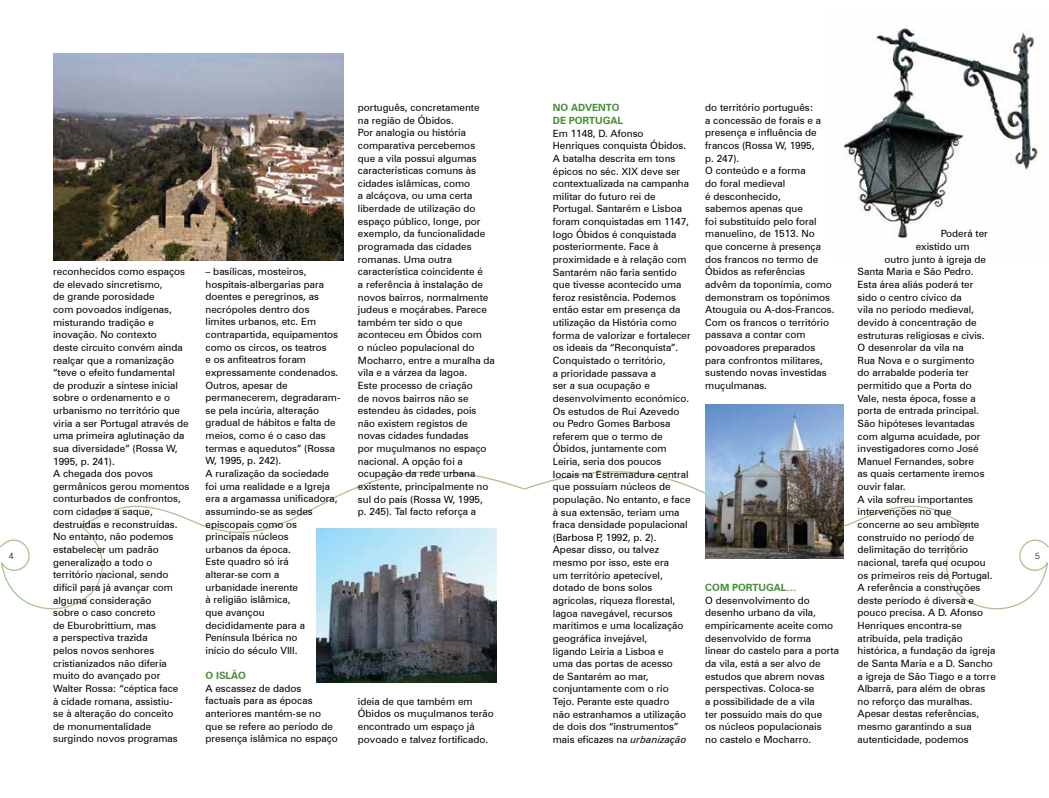
<style>
.page{position:relative;width:1049px;height:798px;background:#fff}
.page>*{position:absolute;margin:0;border:0;box-sizing:border-box;transform-origin:0 0}
.t1{font:10px/12.6px "Zurich BT";color:#000}
.t2{font:700 10px/12.6px "Zurich BT";color:#458e34}
.t3{font:300 8.75px "Helv";color:#000}
.s1{font-style:italic}
</style>
<div class="page">
<svg style="left:0;top:471px;width:523px;height:146px"></svg>
<svg style="left:523px;top:422px;width:526px;height:188px"></svg>
<img style="left:843px;top:28px;width:195px;height:211px">
<img style="left:53px;top:53px;width:291px;height:207px">
<img style="left:705px;top:404px;width:138px;height:154px">
<img style="left:317px;top:528px;width:179px;height:153px">
<p class="t1" style="left:358px;top:101px;width:138px">português, concretamente<br>na região de Óbidos.<br>Por analogia ou história comparativa percebemos que a vila possui algumas características comuns às cidades islâmicas, como<br>a alcáçova, ou uma certa liberdade de utilização do espaço público, longe, por exemplo, da funcionalidade programada das cidades romanas. Uma outra característica coincidente é<br>a referência à instalação de novos bairros, normalmente judeus e moçárabes. Parece também ter sido o que aconteceu em Óbidos com<br>o núcleo populacional do<br>Mocharro, entre a muralha da vila e a várzea da lagoa.<br>Este processo de criação<br>de novos bairros não se estendeu às cidades, pois não existem registos de novas cidades fundadas<br>por muçulmanos no espaço nacional. A opção foi a ocupação da rede urbana existente, principalmente no sul do país (Rossa W, 1995,<br>p. 245). Tal facto reforça a</p>
<p class="t1" style="left:705px;top:101px;width:131px">do território português:<br>a concessão de forais e a presença e influência de francos (Rossa W, 1995,<br>p. 247).<br>O conteúdo e a forma<br>do foral medieval<br>é desconhecido,<br>sabemos apenas que<br>foi substituído pelo foral manuelino, de 1513. No<br>que concerne à presença dos francos no termo de<br>Óbidos as referências advêm da toponímia, como demonstram os topónimos<br>Atouguia ou A-dos-Francos.<br>Com os francos o território passava a contar com povoadores preparados para confrontos militares, sustendo novas investidas muçulmanas.</p>
<p class="t2" style="left:553px;top:101px;width:72px">NO ADVENTO<br>DE PORTUGAL</p>
<p class="t1" style="left:553px;top:127px;width:139px">Em 1148, D. Afonso<br>Henriques conquista Óbidos.<br>A batalha descrita em tons épicos no séc. XIX deve ser contextualizada na campanha militar do futuro rei de<br>Portugal. Santarém e Lisboa foram conquistadas em 1147, logo Óbidos é conquistada posteriormente. Face à proximidade e à relação com<br>Santarém não faria sentido que tivesse acontecido uma feroz resistência. Podemos então estar em presença da utilização da História como forma de valorizar e fortalecer os ideais da “Reconquista”.<br>Conquistado o território,<br>a prioridade passava a<br>ser a sua ocupação e desenvolvimento económico.<br>Os estudos de Rui Azevedo ou Pedro Gomes Barbosa referem que o termo de<br>Óbidos, juntamente com<br>Leiria, seria dos poucos<br>locais na Estremadura central que possuíam núcleos de população. No entanto, e face à sua extensão, teriam uma fraca densidade populacional (Barbosa P, 1992, p. 2).<br>Apesar disso, ou talvez mesmo por isso, este era<br>um território apetecível, dotado de bons solos agrícolas, riqueza florestal, lagoa navegável, recursos marítimos e uma localização geográfica invejável,<br>ligando Leiria a Lisboa e<br>uma das portas de acesso<br>de Santarém ao mar, conjuntamente com o rio<br>Tejo. Perante este quadro<br>não estranhamos a utilização de dois dos “instrumentos” mais eficazes na <span class="s1">urbanização</span></p>
<p class="t1" style="left:941px;top:227px;width:49px">Poderá ter</p>
<p class="t1" style="left:916px;top:240px;width:55px">existido um</p>
<p class="t1" style="left:884px;top:253px;width:103px">outro junto à igreja de</p>
<p class="t1" style="left:857px;top:265px;width:118px">Santa Maria e São Pedro.</p>
<p class="t1" style="left:857px;top:278px;width:117px">Esta área aliás poderá ter</p>
<p class="t1" style="left:857px;top:290px;width:106px">sido o centro cívico da</p>
<p class="t1" style="left:857px;top:303px;width:118px">vila no período medieval,</p>
<p class="t1" style="left:857px;top:316px;width:120px">devido à concentração de</p>
<p class="t1" style="left:857px;top:328px;width:129px">estruturas religiosas e civis.</p>
<p class="t1" style="left:857px;top:341px;width:108px">O desenrolar da vila na</p>
<p class="t1" style="left:857px;top:353px;width:118px">Rua Nova e o surgimento</p>
<p class="t1" style="left:857px;top:366px;width:113px">do arrabalde poderia ter</p>
<p class="t1" style="left:857px;top:379px;width:116px">permitido que a Porta do</p>
<p class="t1" style="left:857px;top:391px;width:120px">Vale, nesta época, fosse a</p>
<p class="t1" style="left:857px;top:404px;width:123px">porta de entrada principal.</p>
<p class="t1" style="left:857px;top:417px;width:119px">São hipóteses levantadas</p>
<p class="t1" style="left:857px;top:429px;width:124px">com alguma acuidade, por</p>
<p class="t1" style="left:857px;top:442px;width:122px">investigadores como José</p>
<p class="t1" style="left:857px;top:454px;width:118px">Manuel Fernandes, sobre</p>
<p class="t1" style="left:857px;top:467px;width:128px">as quais certamente iremos</p>
<p class="t1" style="left:857px;top:480px;width:49px">ouvir falar.</p>
<p class="t1" style="left:857px;top:492px;width:117px">A vila sofreu importantes</p>
<p class="t1" style="left:857px;top:505px;width:96px">intervenções no que</p>
<p class="t1" style="left:857px;top:518px;width:123px">concerne ao seu ambiente</p>
<p class="t1" style="left:857px;top:530px;width:118px">construído no período de</p>
<p class="t1" style="left:857px;top:543px;width:112px">delimitação do território</p>
<p class="t1" style="left:857px;top:555px;width:130px">nacional, tarefa que ocupou</p>
<p class="t1" style="left:857px;top:568px;width:136px">os primeiros reis de Portugal.</p>
<p class="t1" style="left:857px;top:581px;width:124px">A referência a construções</p>
<p class="t1" style="left:857px;top:593px;width:118px">deste período é diversa e</p>
<p class="t1" style="left:857px;top:606px;width:127px">pouco precisa. A D. Afonso</p>
<p class="t1" style="left:857px;top:619px;width:106px">Henriques encontra-se</p>
<p class="t1" style="left:857px;top:631px;width:107px">atribuída, pela tradição</p>
<p class="t1" style="left:857px;top:644px;width:139px">histórica, a fundação da igreja</p>
<p class="t1" style="left:857px;top:656px;width:137px">de Santa Maria e a D. Sancho</p>
<p class="t1" style="left:857px;top:669px;width:140px">a igreja de São Tiago e a torre</p>
<p class="t1" style="left:857px;top:682px;width:129px">Albarrã, para além de obras</p>
<p class="t1" style="left:857px;top:694px;width:117px">no reforço das muralhas.</p>
<p class="t1" style="left:857px;top:707px;width:123px">Apesar destas referências,</p>
<p class="t1" style="left:857px;top:719px;width:116px">mesmo garantindo a sua</p>
<p class="t1" style="left:857px;top:732px;width:113px">autenticidade, podemos</p>
<p class="t1" style="left:53px;top:265px;width:138px">reconhecidos como espaços de elevado sincretismo,<br>de grande porosidade<br>com povoados indígenas, misturando tradição e inovação. No contexto<br>deste circuito convém ainda realçar que a romanização “teve o efeito fundamental<br>de produzir a síntese inicial sobre o ordenamento e o urbanismo no território que viria a ser Portugal através de uma primeira aglutinação da sua diversidade” (Rossa W,<br>1995, p. 241).<br>A chegada dos povos germânicos gerou momentos conturbados de confrontos, com cidades a saque, destruídas e reconstruídas.<br>No entanto, não podemos estabelecer um padrão generalizado a todo o território nacional, sendo difícil para já avançar com alguma consideração<br>sobre o caso concreto<br>de Eburobrittium, mas<br>a perspectiva trazida<br>pelos novos senhores cristianizados não diferia muito do avançado por<br>Walter Rossa: “céptica face<br>à cidade romana, assistiu-<br>se à alteração do conceito<br>de monumentalidade surgindo novos programas</p>
<p class="t1" style="left:206px;top:265px;width:136px">– basílicas, mosteiros, hospitais-albergarias para doentes e peregrinos, as necrópoles dentro dos limites urbanos, etc. Em contrapartida, equipamentos como os circos, os teatros<br>e os anfiteatros foram expressamente condenados.<br>Outros, apesar de permanecerem, degradaram&shy;se pela incúria, alteração gradual de hábitos e falta de meios, como é o caso das termas e aquedutos” (Rossa<br>W, 1995, p. 242).<br>A ruralização da sociedade foi uma realidade e a Igreja era a argamassa unificadora, assumindo-se as sedes episcopais como os principais núcleos<br>urbanos da época.<br>Este quadro só irá<br>alterar-se com a<br>urbanidade inerente<br>à religião islâmica,<br>que avançou<br>decididamente para a<br>Península Ibérica no<br>início do século VIII.</p>
<p class="t3" style="left:9px;top:550px;width:6px">4</p>
<p class="t3" style="left:1035px;top:550px;width:6px">5</p>
<p class="t2" style="left:705px;top:581px;width:93px">COM PORTUGAL…</p>
<p class="t1" style="left:705px;top:593px;width:135px">O desenvolvimento do desenho urbano da vila, empiricamente aceite como desenvolvido de forma linear do castelo para a porta da vila, está a ser alvo de estudos que abrem novas perspectivas. Coloca-se<br>a possibilidade de a vila<br>ter possuido mais do que<br>os núcleos populacionais<br>no castelo e Mocharro.</p>
<p class="t2" style="left:206px;top:669px;width:42px">O ISLÃO</p>
<p class="t1" style="left:206px;top:681px;width:134px">A escassez de dados factuais para as épocas anteriores mantém-se no que se refere ao período de presença islâmica no espaço</p>
<p class="t1" style="left:358px;top:694px;width:137px">ideia de que também em<br>Óbidos os muçulmanos terão encontrado um espaço já povoado e talvez fortificado.</p>
</div>
